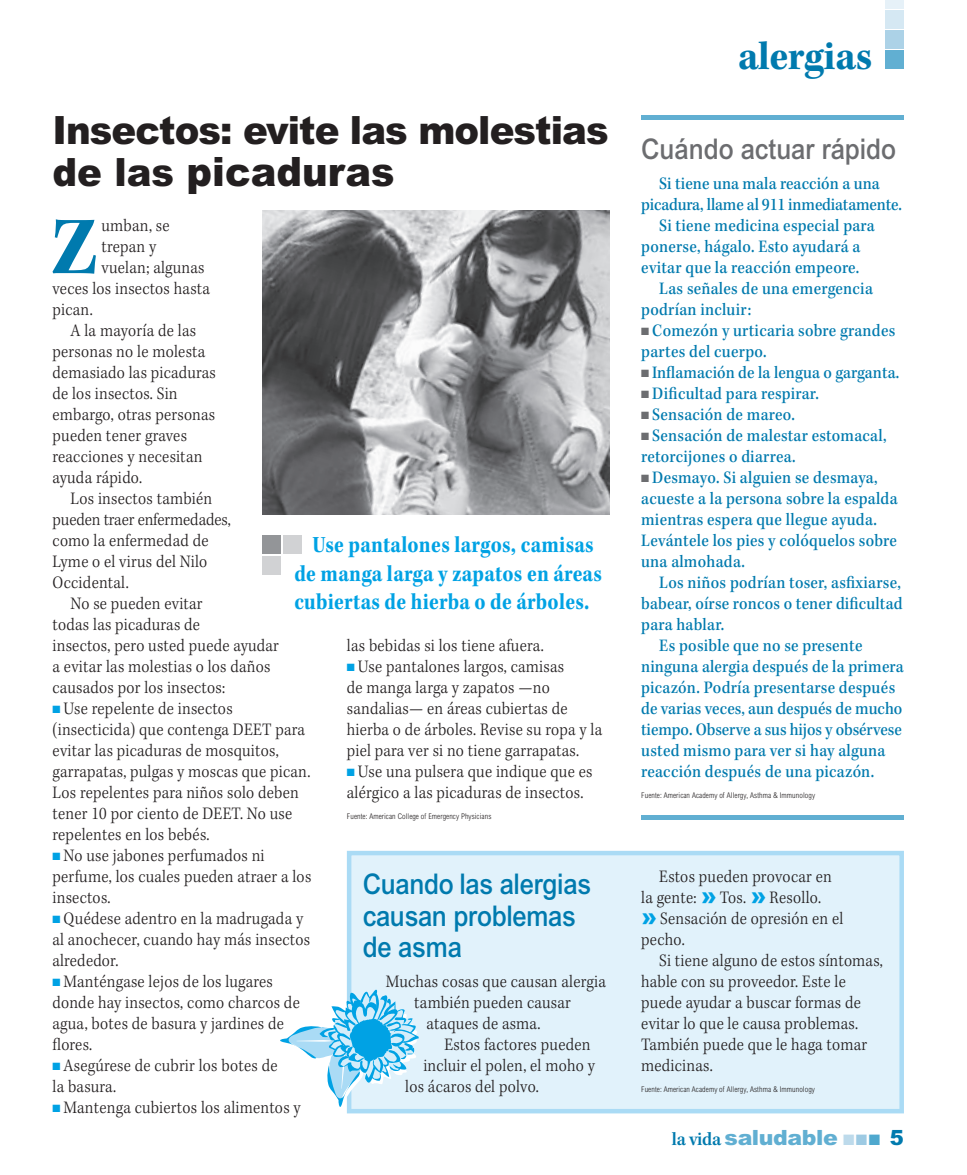
<style>
.page{position:relative;width:967px;height:1175px;background:#fff}
.page>*{position:absolute;margin:0;border:0;box-sizing:border-box;transform-origin:0 0}
.t1{font:85.2px "Kepler Std Bold Scn";color:#007aae}
.t2{font:42px "Kepler Std Bold Scn";letter-spacing:-.005em;color:#007aae}
.t3{font:900 40.5px "Arial MT Std";color:#231f20;scale:.95 1}
.t4{font:900 39px "Arial MT Std";letter-spacing:-.025em;color:#231f20;scale:.95 1}
.t5{font:500 28.5px/31.5px "Arial MT Std";letter-spacing:-.01em;color:#007aae;scale:.9 1}
.t6{font:500 28.5px "Arial MT Std";color:#6c6d70;scale:.9 1}
.t7{font:24px/28.5px "Kepler Std Bold Scn";letter-spacing:.01em;color:#00a2e4;text-align:center;scale:.9 1}
.t8{font:900 21px "Arial MT Std";letter-spacing:-.02em;color:#61afd2;scale:1.05 1}
.t9{font:300 18px/21px "Kepler Std";letter-spacing:.015em;color:#231f20;scale:.9 1}
.t10{font:500 18px/21px "Kepler Std";letter-spacing:.015em;color:#007aae;scale:.9 1}
.t11{font:500 18px "Kepler Std";letter-spacing:-.01em;color:#007aae;scale:.9 1}
.t12{font:500 18px "Kepler Std";letter-spacing:-.005em;color:#007aae;scale:.9 1}
.t13{font:300 18px "Kepler Std";letter-spacing:-.005em;color:#231f20;scale:.9 1}
.t14{font:300 condensed 7.8px "Arial MT Std";letter-spacing:.01em;color:#231f20}
.s1{font-size:39px}
.s2{color:#00a2e4}
.s3{color:#6c6d70}
.s4{font-family:"Arial MT Std";font-weight:900;font-size:24px;color:#00a2e4}
.s5{font-family:"Kepler Std Semibold Scn";font-weight:400;font-size:19.5px;color:#007aae}
.s6{color:#bddaeb}
.s7{color:#9dcae3}
.s8{color:#4fa8ce}
.s9{color:#007aae}
</style>
<div class="page">
<div style="left:347px;top:850px;width:556px;height:263px;background:#e1f2fb"></div>
<div style="left:640px;top:115px;width:263px;height:5px;background:#61afd2"></div>
<div style="left:640px;top:814px;width:263px;height:5px;background:#61afd2"></div>
<img style="left:263px;top:210px;width:346px;height:304px">
<div style="left:263px;top:535px;width:18px;height:18px;background:#939598"></div>
<div style="left:263px;top:556px;width:18px;height:18px;background:#d1d2d4"></div>
<div style="left:284px;top:535px;width:18px;height:18px;background:#d1d2d4"></div>
<svg style="left:280px;top:989px;width:138px;height:119px"></svg>
<div style="left:885px;top:51px;width:18px;height:18px;background:#61afd2"></div>
<div style="left:885px;top:31px;width:18px;height:18px;background:#acd2e7"></div>
<div style="left:885px;top:10px;width:18px;height:18px;background:#d5e8f3"></div>
<div style="left:885px;top:0;width:18px;height:8px;background:#e6f1f8"></div>
<h3 class="t4" style="left:53px;top:105px;width:586px">Insectos: evite las molestias</h3>
<h3 class="t3" style="left:53px;top:146px;width:361px"><span class="s1">de las</span> picaduras</h3>
<h1 class="t1" style="left:50px;top:199px;width:49px">Z</h1>
<p class="t9" style="left:101px;top:216px;width:77px">umban, se</p>
<p class="t9" style="left:101px;top:237px;width:62px">trepan y</p>
<p class="t9" style="left:101px;top:258px;width:116px">vuelan; algunas</p>
<p class="t9" style="left:52px;top:279px;width:176px">veces los insectos hasta</p>
<p class="t9" style="left:52px;top:300px;width:46px">pican.</p>
<p class="t9" style="left:70px;top:321px;width:141px">A la mayoría de las</p>
<p class="t9" style="left:52px;top:342px;width:171px">personas no le molesta</p>
<p class="t9" style="left:52px;top:363px;width:183px">demasiado las picaduras</p>
<p class="t9" style="left:52px;top:384px;width:140px">de los insectos. Sin</p>
<p class="t9" style="left:52px;top:405px;width:182px">embargo, otras personas</p>
<p class="t9" style="left:52px;top:426px;width:151px">pueden tener graves</p>
<p class="t9" style="left:52px;top:447px;width:168px">reacciones y necesitan</p>
<p class="t9" style="left:52px;top:468px;width:101px">ayuda rápido.</p>
<p class="t9" style="left:70px;top:489px;width:159px">Los insectos también</p>
<p class="t13" style="left:52px;top:509px;width:200px">pueden traer enfermedades,</p>
<p class="t9" style="left:52px;top:531px;width:175px">como la enfermedad de</p>
<p class="t9" style="left:52px;top:552px;width:173px">Lyme o el virus del Nilo</p>
<p class="t9" style="left:52px;top:573px;width:86px">Occidental.</p>
<p class="t9" style="left:70px;top:594px;width:148px">No se pueden evitar</p>
<p class="t9" style="left:52px;top:615px;width:165px">todas las picaduras de</p>
<p class="t9" style="left:52px;top:636px;width:253px">insectos, pero usted puede ayudar</p>
<p class="t9" style="left:52px;top:657px;width:244px">a evitar las molestias o los daños</p>
<p class="t9" style="left:52px;top:678px;width:193px">causados por los insectos:</p>
<p class="t9" style="left:52px;top:699px;width:288px"><span class="s2">■</span> Use repelente de insectos (insecticida) que contenga DEET para evitar las picaduras de mosquitos, garrapatas, pulgas y moscas que pican.<br>Los repelentes para niños solo deben tener 10 por ciento de DEET. No use repelentes en los bebés.</p>
<p class="t9" style="left:52px;top:846px;width:289px"><span class="s2">■</span> No use jabones perfumados ni perfume, los cuales pueden atraer a los insectos.</p>
<p class="t9" style="left:52px;top:909px;width:287px"><span class="s2">■</span> Quédese adentro en la madrugada y al anochecer, cuando hay más insectos alrededor.</p>
<p class="t9" style="left:52px;top:972px;width:276px"><span class="s2">■</span> Manténgase lejos de los lugares donde hay insectos, como charcos de agua, botes de basura y jardines de flores.</p>
<p class="t9" style="left:52px;top:1056px;width:251px"><span class="s2">■</span> Asegúrese de cubrir los botes de la basura.</p>
<p class="t9" style="left:52px;top:1098px;width:277px"><span class="s2">■</span> Mantenga cubiertos los alimentos y</p>
<h3 class="t7" style="left:294px;top:531px;width:343px">Use pantalones largos, camisas de manga larga y zapatos en áreas cubiertas de hierba o de árboles.</h3>
<p class="t9" style="left:346px;top:636px;width:220px">las bebidas si los tiene afuera.</p>
<p class="t9" style="left:346px;top:657px;width:285px"><span class="s2">■</span> Use pantalones largos, camisas<br>de manga larga y zapatos —no sandalias— en áreas cubiertas de hierba o de árboles. Revise su ropa y la piel para ver si no tiene garrapatas.</p>
<p class="t9" style="left:346px;top:762px;width:274px"><span class="s2">■</span> Use una pulsera que indique que es alérgico a las picaduras de insectos.</p>
<p class="t14" style="left:346px;top:812px;width:146px">Fuente: American College of Emergency Physicians</p>
<h3 class="t5" style="left:362px;top:868px;width:255px">Cuando las alergias causan problemas de asma</h3>
<p class="t9" style="left:386px;top:972px;width:246px">Muchas cosas que causan alergia</p>
<p class="t9" style="left:414px;top:993px;width:175px">también pueden causar</p>
<p class="t9" style="left:426px;top:1014px;width:128px">ataques de asma.</p>
<p class="t9" style="left:444px;top:1035px;width:164px">Estos factores pueden</p>
<p class="t9" style="left:423px;top:1056px;width:192px">incluir el polen, el moho y</p>
<p class="t9" style="left:405px;top:1077px;width:150px">los ácaros del polvo.</p>
<h2 class="t2" style="left:737px;top:32px;width:136px">alergias</h2>
<h3 class="t6" style="left:641px;top:132px;width:285px">Cuándo actuar rápido</h3>
<p class="t10" style="left:659px;top:174px;width:246px">Si tiene una mala reacción a una</p>
<p class="t11" style="left:641px;top:194px;width:291px">picadura, llame al 911 inmediatamente.</p>
<p class="t10" style="left:659px;top:216px;width:241px">Si tiene medicina especial para</p>
<p class="t10" style="left:641px;top:237px;width:245px">ponerse, hágalo. Esto ayudará a</p>
<p class="t10" style="left:641px;top:258px;width:244px">evitar que la reacción empeore.</p>
<p class="t10" style="left:659px;top:279px;width:239px">Las señales de una emergencia</p>
<p class="t10" style="left:641px;top:300px;width:124px">podrían incluir:</p>
<p class="t10" style="left:641px;top:321px;width:284px"><span class="s3">■</span> Comezón y urticaria sobre grandes partes del cuerpo.</p>
<p class="t10" style="left:641px;top:363px;width:288px"><span class="s3">■</span> Inflamación de la lengua o garganta.</p>
<p class="t10" style="left:641px;top:384px;width:199px"><span class="s3">■</span> Dificultad para respirar.</p>
<p class="t10" style="left:641px;top:405px;width:172px"><span class="s3">■</span> Sensación de mareo.</p>
<p class="t10" style="left:641px;top:426px;width:274px"><span class="s3">■</span> Sensación de malestar estomacal, retorcijones o diarrea.</p>
<p class="t10" style="left:641px;top:468px;width:286px"><span class="s3">■</span> Desmayo. Si alguien se desmaya, acueste a la persona sobre la espalda mientras espera que llegue ayuda.<br>Levántele los pies y colóquelos sobre una almohada.</p>
<p class="t10" style="left:659px;top:573px;width:270px">Los niños podrían toser, asfixiarse,</p>
<p class="t10" style="left:641px;top:594px;width:292px">babear, oírse roncos o tener dificultad</p>
<p class="t10" style="left:641px;top:615px;width:94px">para hablar.</p>
<p class="t10" style="left:659px;top:636px;width:227px">Es posible que no se presente</p>
<p class="t10" style="left:641px;top:657px;width:293px">ninguna alergia después de la primera</p>
<p class="t10" style="left:641px;top:678px;width:283px">picazón. Podría presentarse después</p>
<p class="t10" style="left:641px;top:699px;width:291px">de varias veces, aun después de mucho</p>
<p class="t12" style="left:641px;top:719px;width:291px">tiempo. Observe a sus hijos y obsérvese</p>
<p class="t10" style="left:641px;top:741px;width:273px">usted mismo para ver si hay alguna</p>
<p class="t10" style="left:641px;top:762px;width:260px">reacción después de una picazón.</p>
<p class="t14" style="left:641px;top:791px;width:175px">Fuente: American Academy of Allergy, Asthma &amp; Immunology</p>
<p class="t9" style="left:640px;top:867px;width:226px;text-indent:18px">Estos pueden provocar en la gente: <span class="s4">»</span>Tos. <span class="s4">»</span>Resollo. <span class="s4">»</span>Sensación de opresión en el pecho.</p>
<p class="t9" style="left:641px;top:951px;width:270px;text-indent:18px">Si tiene alguno de estos síntomas, hable con su proveedor. Este le puede ayudar a buscar formas de evitar lo que le causa problemas.<br>También puede que le haga tomar medicinas.</p>
<p class="t14" style="left:640px;top:1085px;width:175px">Fuente: American Academy of Allergy, Asthma &amp; Immunology</p>
<p class="t8" style="left:671px;top:1124px;width:222px"><span class="s5">la vida</span> saludable <span class="s6">■</span> <span class="s7">■</span> <span class="s8">■</span> <span class="s9">5</span></p>
</div>
